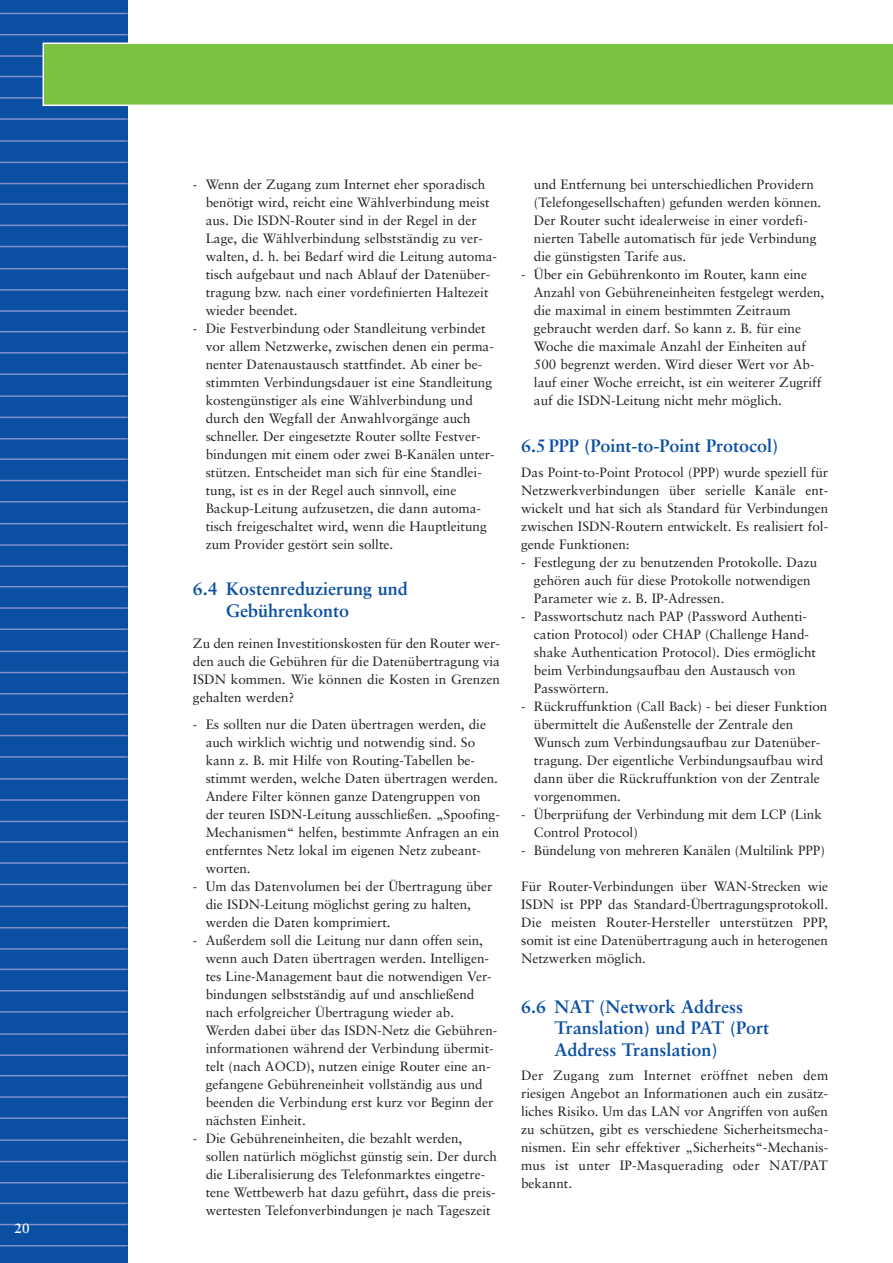
<style>
.page{position:relative;width:893px;height:1263px;background:#fff}
.page>*{position:absolute;margin:0;border:0;box-sizing:border-box;transform-origin:0 0}
.t1{font:700 18px/21.6px "Sabon";color:#0a4fa2}
.t2{font:13.5px/18px "Sabon";color:#231f20}
.t3{font:700 13.5px "Sabon";color:#fff}
</style>
<div class="page">
<div style="left:0;top:0;width:128px;height:1263px;background:#0a4fa2"></div>
<hr style="left:0;top:76px;width:128px;height:1px;background:#8390c7">
<hr style="left:0;top:97px;width:128px;height:2px;background:#8390c7">
<hr style="left:0;top:118px;width:128px;height:2px;background:#8390c7">
<hr style="left:0;top:13px;width:128px;height:1px;background:#8390c7">
<hr style="left:0;top:34px;width:128px;height:1px;background:#8390c7">
<hr style="left:0;top:55px;width:128px;height:2px;background:#8390c7">
<hr style="left:0;top:203px;width:128px;height:2px;background:#8390c7">
<hr style="left:0;top:225px;width:128px;height:1px;background:#8390c7">
<hr style="left:0;top:246px;width:128px;height:1px;background:#8390c7">
<hr style="left:0;top:140px;width:128px;height:2px;background:#8390c7">
<hr style="left:0;top:162px;width:128px;height:1px;background:#8390c7">
<hr style="left:0;top:183px;width:128px;height:1px;background:#8390c7">
<hr style="left:0;top:331px;width:128px;height:1px;background:#8390c7">
<hr style="left:0;top:352px;width:128px;height:2px;background:#8390c7">
<hr style="left:0;top:374px;width:128px;height:1px;background:#8390c7">
<hr style="left:0;top:268px;width:128px;height:1px;background:#8390c7">
<hr style="left:0;top:289px;width:128px;height:2px;background:#8390c7">
<hr style="left:0;top:310px;width:128px;height:2px;background:#8390c7">
<hr style="left:0;top:458px;width:128px;height:2px;background:#8390c7">
<hr style="left:0;top:480px;width:128px;height:1px;background:#8390c7">
<hr style="left:0;top:501px;width:128px;height:1px;background:#8390c7">
<hr style="left:0;top:395px;width:128px;height:2px;background:#8390c7">
<hr style="left:0;top:417px;width:128px;height:1px;background:#8390c7">
<hr style="left:0;top:438px;width:128px;height:2px;background:#8390c7">
<hr style="left:0;top:586px;width:128px;height:1px;background:#8390c7">
<hr style="left:0;top:607px;width:128px;height:2px;background:#8390c7">
<hr style="left:0;top:628px;width:128px;height:2px;background:#8390c7">
<hr style="left:0;top:523px;width:128px;height:1px;background:#8390c7">
<hr style="left:0;top:544px;width:128px;height:2px;background:#8390c7">
<hr style="left:0;top:566px;width:128px;height:1px;background:#8390c7">
<hr style="left:0;top:714px;width:128px;height:1px;background:#8390c7">
<hr style="left:0;top:735px;width:128px;height:1px;background:#8390c7">
<hr style="left:0;top:756px;width:128px;height:2px;background:#8390c7">
<hr style="left:0;top:651px;width:128px;height:1px;background:#8390c7">
<hr style="left:0;top:672px;width:128px;height:1px;background:#8390c7">
<hr style="left:0;top:693px;width:128px;height:1px;background:#8390c7">
<hr style="left:0;top:841px;width:128px;height:2px;background:#8390c7">
<hr style="left:0;top:862px;width:128px;height:2px;background:#8390c7">
<hr style="left:0;top:884px;width:128px;height:1px;background:#8390c7">
<hr style="left:0;top:778px;width:128px;height:2px;background:#8390c7">
<hr style="left:0;top:799px;width:128px;height:2px;background:#8390c7">
<hr style="left:0;top:821px;width:128px;height:1px;background:#8390c7">
<hr style="left:0;top:969px;width:128px;height:1px;background:#8390c7">
<hr style="left:0;top:990px;width:128px;height:2px;background:#8390c7">
<hr style="left:0;top:1011px;width:128px;height:2px;background:#8390c7">
<hr style="left:0;top:906px;width:128px;height:1px;background:#8390c7">
<hr style="left:0;top:927px;width:128px;height:1px;background:#8390c7">
<hr style="left:0;top:948px;width:128px;height:2px;background:#8390c7">
<hr style="left:0;top:1075px;width:128px;height:1px;background:#8390c7">
<hr style="left:0;top:1096px;width:128px;height:2px;background:#8390c7">
<hr style="left:0;top:1118px;width:128px;height:1px;background:#8390c7">
<hr style="left:0;top:1033px;width:128px;height:2px;background:#8390c7">
<hr style="left:0;top:1054px;width:128px;height:2px;background:#8390c7">
<hr style="left:0;top:1203px;width:128px;height:1px;background:#8390c7">
<hr style="left:0;top:1224px;width:128px;height:1px;background:#8390c7">
<hr style="left:0;top:1245px;width:128px;height:1px;background:#8390c7">
<hr style="left:0;top:1139px;width:128px;height:2px;background:#8390c7">
<hr style="left:0;top:1161px;width:128px;height:1px;background:#8390c7">
<hr style="left:0;top:1182px;width:128px;height:2px;background:#8390c7">
<div style="left:43px;top:43px;width:849px;height:63px;background:#7bc142"></div>
<p class="t3" style="left:15px;top:1223px;width:17px">20</p>
<p class="t2" style="left:206px;top:176px;width:293px;text-indent:-13px">- Wenn der Zugang zum Internet eher sporadisch benötigt wird, reicht eine Wählverbindung meist aus. Die ISDN-Router sind in der Regel in der Lage, die Wählverbindung selbstständig zu ver&shy;walten, d. h. bei Bedarf wird die Leitung automa&shy;tisch aufgebaut und nach Ablauf der Datenüber&shy;tragung bzw. nach einer vordefinierten Haltezeit wieder beendet.</p>
<p class="t2" style="left:206px;top:320px;width:290px;text-indent:-13px">- Die Festverbindung oder Standleitung verbindet vor allem Netzwerke, zwischen denen ein perma&shy;nenter Datenaustausch stattfindet. Ab einer be&shy;stimmten Verbindungsdauer ist eine Standleitung kostengünstiger als eine Wählverbindung und durch den Wegfall der Anwahlvorgänge auch schneller. Der eingesetzte Router sollte Festver&shy;bindungen mit einem oder zwei B-Kanälen unter&shy;stützen. Entscheidet man sich für eine Standlei&shy;tung, ist es in der Regel auch sinnvoll, eine Backup-Leitung aufzusetzen, die dann automa&shy;tisch freigeschaltet wird, wenn die Hauptleitung zum Provider gestört sein sollte.</p>
<h1 class="t1" style="left:226px;top:580px;width:183px;text-indent:-33px">6.4 Kostenreduzierung und<br>Gebührenkonto</h1>
<p class="t2" style="left:193px;top:635px;width:308px;text-align:justify">Zu den reinen Investitionskosten für den Router wer&shy;den auch die Gebühren für die Datenübertragung via ISDN kommen. Wie können die Kosten in Grenzen gehalten werden?</p>
<p class="t2" style="left:206px;top:716px;width:296px;text-indent:-13px">- Es sollten nur die Daten übertragen werden, die auch wirklich wichtig und notwendig sind. So kann z. B. mit Hilfe von Routing-Tabellen be&shy;stimmt werden, welche Daten übertragen werden.<br>Andere Filter können ganze Datengruppen von der teuren ISDN-Leitung ausschließen. „Spoofing-Mechanismen“ helfen, bestimmte Anfragen an ein entferntes Netz lokal im eigenen Netz zubeant&shy;worten.</p>
<p class="t2" style="left:206px;top:878px;width:288px;text-indent:-13px">- Um das Datenvolumen bei der Übertragung über die ISDN-Leitung möglichst gering zu halten, werden die Daten komprimiert.</p>
<p class="t2" style="left:206px;top:932px;width:293px;text-indent:-13px">- Außerdem soll die Leitung nur dann offen sein, wenn auch Daten übertragen werden. Intelligen&shy;tes Line-Management baut die notwendigen Ver&shy;bindungen selbstständig auf und anschließend nach erfolgreicher Übertragung wieder ab.<br>Werden dabei über das ISDN-Netz die Gebühren&shy;informationen während der Verbindung übermit&shy;telt (nach AOCD), nutzen einige Router eine an&shy;gefangene Gebühreneinheit vollständig aus und beenden die Verbindung erst kurz vor Beginn der nächsten Einheit.</p>
<p class="t2" style="left:206px;top:1130px;width:293px;text-indent:-13px">- Die Gebühreneinheiten, die bezahlt werden, sollen natürlich möglichst günstig sein. Der durch die Liberalisierung des Telefonmarktes eingetre&shy;tene Wettbewerb hat dazu geführt, dass die preis&shy;wertesten Telefonverbindungen je nach Tageszeit</p>
<p class="t2" style="left:534px;top:176px;width:289px">und Entfernung bei unterschiedlichen Providern (Telefongesellschaften) gefunden werden können.<br>Der Router sucht idealerweise in einer vordefi&shy;nierten Tabelle automatisch für jede Verbindung die günstigsten Tarife aus.</p>
<p class="t2" style="left:534px;top:266px;width:292px;text-indent:-13px">- Über ein Gebührenkonto im Router, kann eine Anzahl von Gebühreneinheiten festgelegt werden, die maximal in einem bestimmten Zeitraum gebraucht werden darf. So kann z. B. für eine Woche die maximale Anzahl der Einheiten auf 500 begrenzt werden. Wird dieser Wert vor Ab&shy;lauf einer Woche erreicht, ist ein weiterer Zugriff auf die ISDN-Leitung nicht mehr möglich.</p>
<h1 class="t1" style="left:521px;top:436px;width:258px">6.5 PPP (Point-to-Point Protocol)</h1>
<p class="t2" style="left:521px;top:464px;width:309px;text-align:justify">Das Point-to-Point Protocol (PPP) wurde speziell für Netzwerkverbindungen über serielle Kanäle ent&shy;wickelt und hat sich als Standard für Verbindungen zwischen ISDN-Routern entwickelt. Es realisiert fol&shy;gende Funktionen:</p>
<p class="t2" style="left:534px;top:554px;width:285px;text-indent:-13px">- Festlegung der zu benutzenden Protokolle. Dazu gehören auch für diese Protokolle notwendigen<br>Parameter wie z. B. IP-Adressen.</p>
<p class="t2" style="left:534px;top:608px;width:284px;text-indent:-13px">- Passwortschutz nach PAP (Password Authenti&shy;cation Protocol) oder CHAP (Challenge Hand&shy;shake Authentication Protocol). Dies ermöglicht beim Verbindungsaufbau den Austausch von Passwörtern.</p>
<p class="t2" style="left:534px;top:698px;width:295px;text-indent:-13px">- Rückruffunktion (Call Back) - bei dieser Funktion übermittelt die Außenstelle der Zentrale den Wunsch zum Verbindungsaufbau zur Datenüber&shy;tragung. Der eigentliche Verbindungsaufbau wird dann über die Rückruffunktion von der Zentrale vorgenommen.</p>
<p class="t2" style="left:534px;top:806px;width:289px;text-indent:-13px">- Überprüfung der Verbindung mit dem LCP (Link<br>Control Protocol)</p>
<p class="t2" style="left:521px;top:842px;width:305px">- Bündelung von mehreren Kanälen (Multilink PPP)</p>
<p class="t2" style="left:521px;top:878px;width:308px;text-align:justify">Für Router-Verbindungen über WAN-Strecken wie ISDN ist PPP das Standard-Übertragungsprotokoll.<br>Die meisten Router-Hersteller unterstützen PPP, somit ist eine Datenübertragung auch in heterogenen Netzwerken möglich.</p>
<h1 class="t1" style="left:554px;top:997px;width:216px;text-indent:-33px">6.6 NAT (Network Address<br>Translation) und PAT (Port<br>Address Translation)</h1>
<p class="t2" style="left:521px;top:1067px;width:308px;text-align:justify">Der Zugang zum Internet eröffnet neben dem riesigen Angebot an Informationen auch ein zusätz&shy;liches Risiko. Um das LAN vor Angriffen von außen zu schützen, gibt es verschiedene Sicherheitsmecha&shy;nismen. Ein sehr effektiver „Sicherheits“-Mechanis&shy;mus ist unter IP-Masquerading oder NAT/PAT bekannt.</p>
</div>
